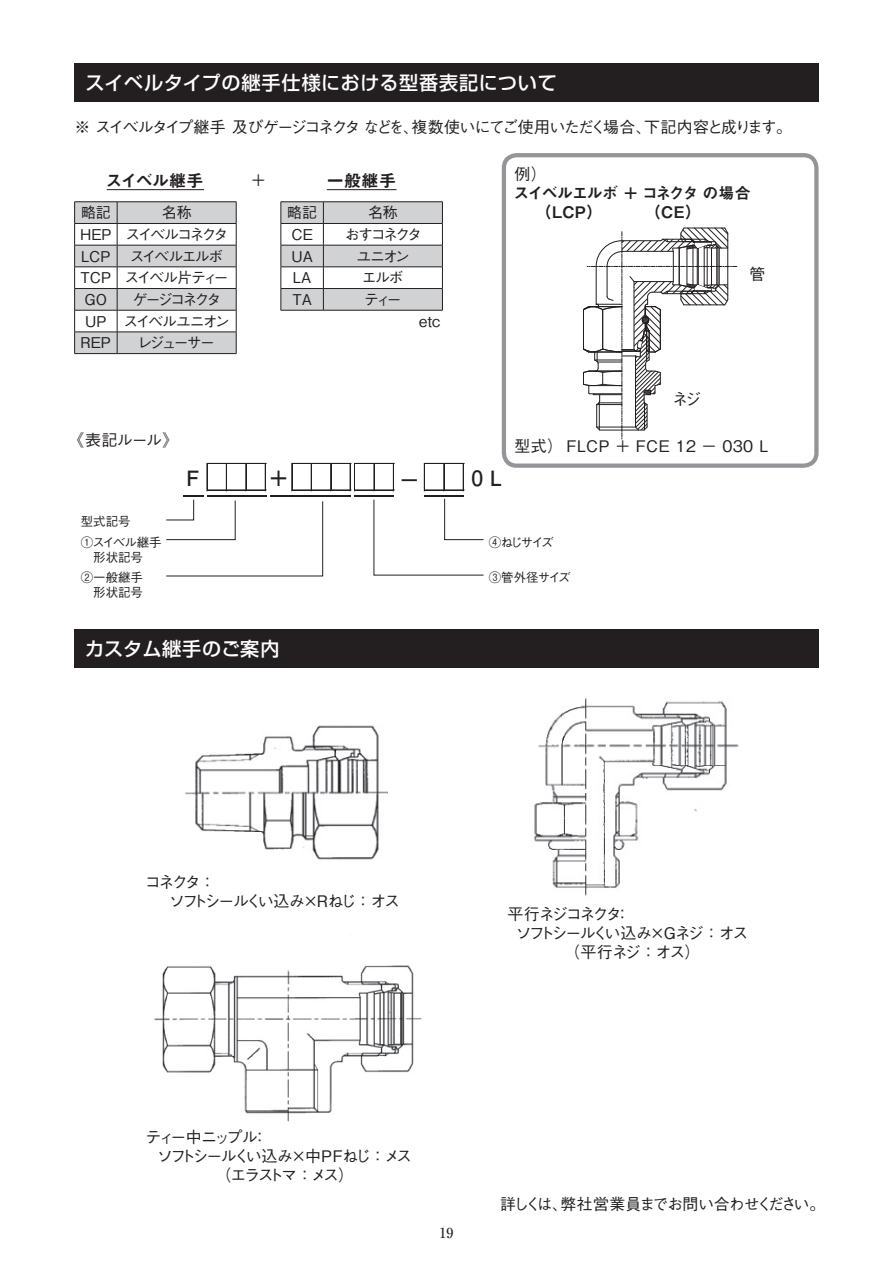
<style>
.page{position:relative;width:893px;height:1263px;background:#fff}
.page>*{position:absolute;margin:0;border:0;box-sizing:border-box;transform-origin:0 0}
.t1{font:700 21px "Futo Go B101 Pr 6";color:#231f20}
.t2{font:500 19.2px "Shin Go Pr 6 N";letter-spacing:.025em;color:#fff}
.t3{font:500 19.2px "Shin Go Pr 6 N";letter-spacing:.005em;color:#fff}
.t4{font:16.95px "Midashi Go Pr 6 MB31";letter-spacing:.01em;color:#231f20}
.t5{font:500 15.9px "Gothic BBB Pr 6 N";letter-spacing:-.125em;color:#231f20}
.t6{font:15.9px/19.2px "Midashi Go Pr 6 MB31";letter-spacing:-.06em;color:#231f20}
.t7{font:500 15.9px "Gothic BBB Pr 6 N";letter-spacing:-.095em;color:#231f20}
.t8{font:500 15.9px/19.2px "Gothic BBB Pr 6 N";letter-spacing:-.17em;color:#231f20}
.t9{font:500 15.9px "Gothic BBB Pr 6 N";letter-spacing:-.19em;color:#231f20}
.t10{font:500 15.9px "Gothic BBB Pr 6 N";letter-spacing:.025em;color:#231f20}
.t11{font:500 15.9px "Gothic BBB Pr 6 N";letter-spacing:-.165em;color:#231f20}
.t12{font:500 15.9px "Gothic BBB Pr 6 N";letter-spacing:-.175em;color:#231f20}
.t13{font:700 15.3px "Futo Go B101 Pr 6";color:#231f20}
.t14{font:500 14.85px "Gothic BBB Pr 6 N";letter-spacing:-.12em;color:#231f20}
.t15{font:500 14.85px/21.8px "Gothic BBB Pr 6 N";letter-spacing:-.09em;color:#231f20}
.t16{font:500 14.85px/21.8px "Gothic BBB Pr 6 N";letter-spacing:-.095em;color:#231f20}
.t17{font:500 14.85px "Gothic BBB Pr 6 N";letter-spacing:-.175em;color:#231f20}
.t18{font:500 13.8px "Ryumin Pr 6";color:#231f20}
.t19{font:500 12.45px/14.9px "Gothic BBB Pr 6";color:#231f20;text-align:right}
.t20{font:500 12.45px/20.5px "Gothic BBB Pr 6";letter-spacing:-.03em;color:#231f20}
.t21{font:500 12.45px "Gothic BBB Pr 6";letter-spacing:-.025em;color:#231f20}
</style>
<div class="page">
<svg style="left:583px;top:228px;width:154px;height:211px"></svg>
<div style="left:502px;top:153px;width:317px;height:315px;border:4px solid #939598;border-radius:13px"></div>
<div style="left:74px;top:64px;width:745px;height:38px;background:#231f20"></div>
<div style="left:74px;top:629px;width:745px;height:39px;background:#231f20"></div>
<hr style="left:107px;top:189px;width:97px;height:1px;background:#231f20">
<hr style="left:327px;top:189px;width:69px;height:1px;background:#231f20">
<svg style="left:74px;top:202px;width:163px;height:152px"></svg>
<hr style="left:74px;top:353px;width:43px;height:1px;background:#231f20">
<hr style="left:117px;top:353px;width:119px;height:1px;background:#231f20">
<svg style="left:281px;top:202px;width:162px;height:108px"></svg>
<hr style="left:281px;top:310px;width:42px;height:1px;background:#231f20">
<hr style="left:323px;top:310px;width:120px;height:1px;background:#231f20">
<hr style="left:208px;top:463px;width:58px;height:1px;background:#231f20">
<hr style="left:293px;top:463px;width:58px;height:1px;background:#231f20">
<hr style="left:355px;top:463px;width:39px;height:1px;background:#231f20">
<hr style="left:208px;top:490px;width:58px;height:1px;background:#231f20">
<hr style="left:293px;top:490px;width:58px;height:1px;background:#231f20">
<hr style="left:355px;top:490px;width:39px;height:1px;background:#231f20">
<hr style="left:183px;top:495px;width:20px;height:2px;background:#231f20">
<hr style="left:207px;top:495px;width:59px;height:2px;background:#231f20">
<hr style="left:271px;top:495px;width:80px;height:2px;background:#231f20">
<hr style="left:354px;top:495px;width:40px;height:2px;background:#231f20">
<svg style="left:207px;top:463px;width:1px;height:28px"></svg>
<svg style="left:226px;top:464px;width:1px;height:26px"></svg>
<svg style="left:246px;top:464px;width:1px;height:26px"></svg>
<svg style="left:265px;top:464px;width:1px;height:26px"></svg>
<svg style="left:291px;top:463px;width:2px;height:28px"></svg>
<svg style="left:311px;top:464px;width:1px;height:26px"></svg>
<svg style="left:330px;top:464px;width:2px;height:26px"></svg>
<svg style="left:350px;top:463px;width:5px;height:28px"></svg>
<svg style="left:374px;top:464px;width:1px;height:26px"></svg>
<svg style="left:393px;top:464px;width:1px;height:26px"></svg>
<svg style="left:424px;top:463px;width:1px;height:28px"></svg>
<svg style="left:443px;top:464px;width:2px;height:26px"></svg>
<svg style="left:463px;top:464px;width:1px;height:26px"></svg>
<hr style="left:425px;top:463px;width:39px;height:1px;background:#231f20">
<hr style="left:425px;top:490px;width:39px;height:1px;background:#231f20">
<hr style="left:424px;top:495px;width:40px;height:2px;background:#231f20">
<svg style="left:166px;top:499px;width:157px;height:78px"></svg>
<svg style="left:373px;top:498px;width:111px;height:78px"></svg>
<img style="left:185px;top:725px;width:203px;height:135px">
<img style="left:534px;top:698px;width:205px;height:198px">
<img style="left:154px;top:965px;width:268px;height:157px">
<p class="t2" style="left:85px;top:67px;width:473px">スイベルタイプの継手仕様における型番表記について</p>
<p class="t5" style="left:74px;top:114px;width:719px">※ スイベルタイプ継手及びゲージコネクタなどを、複数使いにてご使用いただく場合、下記内容と成ります。</p>
<p class="t4" style="left:106px;top:167px;width:99px">スイベル継手</p>
<p class="t5" style="left:250px;top:167px;width:17px">＋</p>
<p class="t4" style="left:327px;top:167px;width:71px">一般継手</p>
<p class="t14" style="left:81px;top:201px;width:31px">略記</p>
<p class="t14" style="left:287px;top:201px;width:31px">略記</p>
<p class="t14" style="left:368px;top:201px;width:31px">名称</p>
<p class="t14" style="left:291px;top:222px;width:23px">CE</p>
<p class="t14" style="left:345px;top:222px;width:79px">おすコネクタ</p>
<p class="t14" style="left:291px;top:244px;width:23px">UA</p>
<p class="t14" style="left:356px;top:244px;width:55px">ユニオン</p>
<p class="t14" style="left:293px;top:266px;width:20px">LA</p>
<p class="t14" style="left:362px;top:266px;width:43px">エルボ</p>
<p class="t14" style="left:292px;top:287px;width:21px">TA</p>
<p class="t14" style="left:364px;top:287px;width:39px">ティー</p>
<p class="t16" style="left:80px;top:201px;width:150px;text-indent:82px">名称<br>HEP スイベルコネクタ<br>LCP</p>
<p class="t15" style="left:80px;top:244px;width:150px;text-indent:49px">スイベルエルボ<br>TCP スイベル片ティー<br>GO</p>
<p class="t17" style="left:133px;top:287px;width:90px">ゲージコネクタ</p>
<p class="t14" style="left:85px;top:309px;width:146px">UP スイベルユニオン</p>
<p class="t14" style="left:81px;top:331px;width:32px">REP</p>
<p class="t14" style="left:137px;top:331px;width:79px">レジューサー</p>
<p class="t14" style="left:419px;top:309px;width:23px">etc</p>
<p class="t5" style="left:514px;top:161px;width:34px">例）</p>
<p class="t6" style="left:536px;top:183px;width:217px;text-indent:-22px">スイベルエルボ ＋ コネクタ の場合（LCP）</p>
<p class="t6" style="left:645px;top:202px;width:58px">（CE）</p>
<p class="t5" style="left:749px;top:261px;width:17px">管</p>
<p class="t5" style="left:68px;top:427px;width:112px">《表記ルール》</p>
<h1 class="t1" style="left:182px;top:461px;width:23px">Ｆ</h1>
<h1 class="t1" style="left:268px;top:461px;width:23px">＋</h1>
<p class="t13" style="left:402px;top:468px;width:17px">━</p>
<h1 class="t1" style="left:472px;top:461px;width:36px">0Ｌ</h1>
<p class="t5" style="left:672px;top:386px;width:30px">ネジ</p>
<p class="t10" style="left:514px;top:433px;width:255px">型式） FLCP ＋ FCE 12 － 030 L</p>
<p class="t20" style="left:81px;top:511px;width:82px">型式記号<br>①スイベル継手</p>
<p class="t19" style="left:81px;top:549px;width:64px">　形状記号</p>
<p class="t19" style="left:489px;top:534px;width:66px">④ねじサイズ</p>
<p class="t19" style="left:81px;top:569px;width:64px">②一般継手形状記号</p>
<p class="t21" style="left:489px;top:568px;width:83px">③管外径サイズ</p>
<p class="t3" style="left:85px;top:633px;width:196px">カスタム継手のご案内</p>
<p class="t8" style="left:169px;top:871px;width:233px;text-indent:-24px">コネクタ：<br>ソフトシールくい込み×Ｒねじ：オス</p>
<p class="t5" style="left:508px;top:901px;width:124px">平行ネジコネクタ：</p>
<p class="t11" style="left:515px;top:920px;width:234px">ソフトシールくい込み×Ｇネジ：オス</p>
<p class="t5" style="left:564px;top:939px;width:138px">（平行ネジ：オス）</p>
<p class="t12" style="left:146px;top:1124px;width:124px">ティー中ニップル：</p>
<p class="t9" style="left:157px;top:1143px;width:257px">ソフトシールくい込み×中ＰＦねじ：メス</p>
<p class="t5" style="left:215px;top:1162px;width:140px">（エラストマ：メス）</p>
<p class="t18" style="left:440px;top:1222px;width:15px">19</p>
<p class="t7" style="left:500px;top:1191px;width:327px">詳しくは、弊社営業員までお問い合わせください。</p>
</div>
